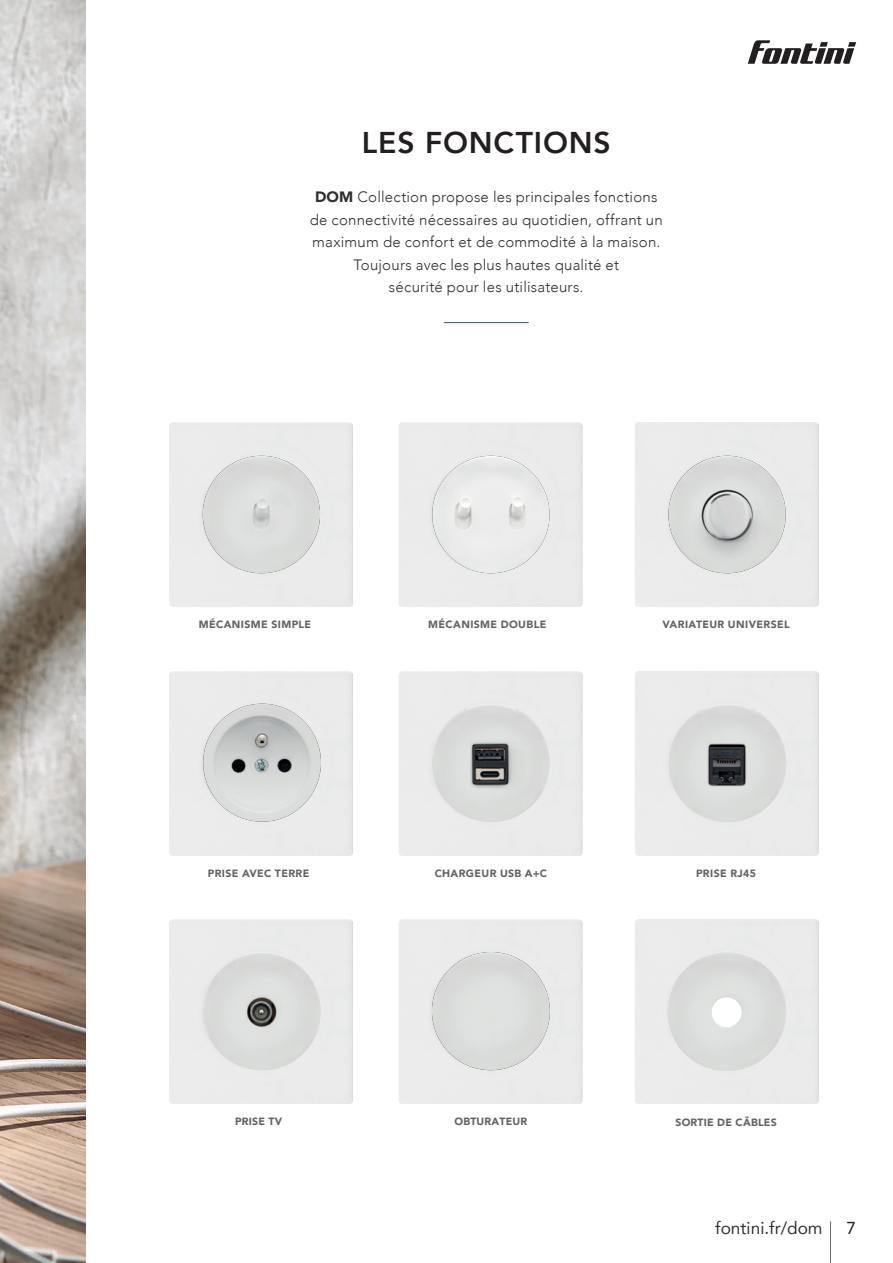
<style>
.page{position:relative;width:893px;height:1263px;background:#fff}
.page>*{position:absolute;margin:0;border:0;box-sizing:border-box;transform-origin:0 0}
.t1{font:800 30px "Avenir";letter-spacing:.03em;color:#231f20}
.t2{font:17.25px "Avenir";color:#312f30}
.t3{font:17.25px "Avenir";color:#231f20}
.t4{font:300 15px "Avenir";letter-spacing:.015em;color:#312f30}
.t5{font:900 10.5px "Avenir";letter-spacing:.035em;color:#636366}
.s1{font-weight:900}
</style>
<div class="page">
<svg style="left:748px;top:40px;width:108px;height:24px"></svg>
<hr style="left:830px;top:1221px;width:1px;height:42px;background:#6c6d70">
<div style="left:169px;top:671px;width:184px;height:185px;background:#eaebea"></div>
<div style="left:399px;top:919px;width:184px;height:185px;background:#eaebea"></div>
<div style="left:169px;top:422px;width:184px;height:185px;background:#eaebea"></div>
<div style="left:203px;top:456px;width:117px;height:117px;background:#d9dbda;border-radius:59px"></div>
<div style="left:399px;top:422px;width:184px;height:185px;background:#eaebea"></div>
<img style="left:432px;top:456px;width:118px;height:117px;border-radius:59px">
<img style="left:203px;top:704px;width:118px;height:118px;border-radius:59px">
<img style="left:203px;top:952px;width:118px;height:118px;border-radius:59px">
<div style="left:432px;top:952px;width:118px;height:118px;background:#dadcdb;border-radius:59px"></div>
<img style="left:667px;top:951px;width:120px;height:120px">
<img style="left:432px;top:704px;width:118px;height:118px;border-radius:59px">
<img style="left:668px;top:704px;width:119px;height:118px;border-radius:59px">
<img style="left:0;top:0;width:85px;height:1263px">
<hr style="left:444px;top:322px;width:85px;height:1px;background:#3b546d">
<div style="left:635px;top:422px;width:184px;height:185px;background:#eaebea"></div>
<img style="left:668px;top:456px;width:118px;height:117px;border-radius:59px">
<p class="t1" style="left:362px;top:120px;width:250px">LES FONCTIONS</p>
<p class="t4" style="left:315px;top:188px;width:344px"><span class="s1">DOM</span> Collection propose les principales fonctions</p>
<p class="t4" style="left:310px;top:211px;width:355px">de connectivité nécessaires au quotidien, offrant un</p>
<p class="t4" style="left:312px;top:233px;width:350px">maximum de confort et de commodité à la maison.</p>
<p class="t4" style="left:353px;top:256px;width:267px">Toujours avec les plus hautes qualité et</p>
<p class="t4" style="left:389px;top:278px;width:196px">sécurité pour les utilisateurs.</p>
<p class="t5" style="left:199px;top:615px;width:114px">MÉCANISME SIMPLE</p>
<p class="t5" style="left:428px;top:615px;width:120px">MÉCANISME DOUBLE</p>
<p class="t5" style="left:662px;top:615px;width:129px">VARIATEUR UNIVERSEL</p>
<p class="t5" style="left:208px;top:864px;width:103px">PRISE AVEC TERRE</p>
<p class="t5" style="left:235px;top:1112px;width:49px">PRISE TV</p>
<p class="t5" style="left:435px;top:864px;width:114px">CHARGEUR USB A+C</p>
<p class="t5" style="left:696px;top:864px;width:62px">PRISE RJ45</p>
<p class="t5" style="left:454px;top:1112px;width:75px">OBTURATEUR</p>
<p class="t5" style="left:675px;top:1113px;width:103px">SORTIE DE CÂBLES</p>
<p class="t2" style="left:715px;top:1214px;width:109px">fontini.fr/dom</p>
<p class="t3" style="left:847px;top:1214px;width:11px">7</p>
</div>
